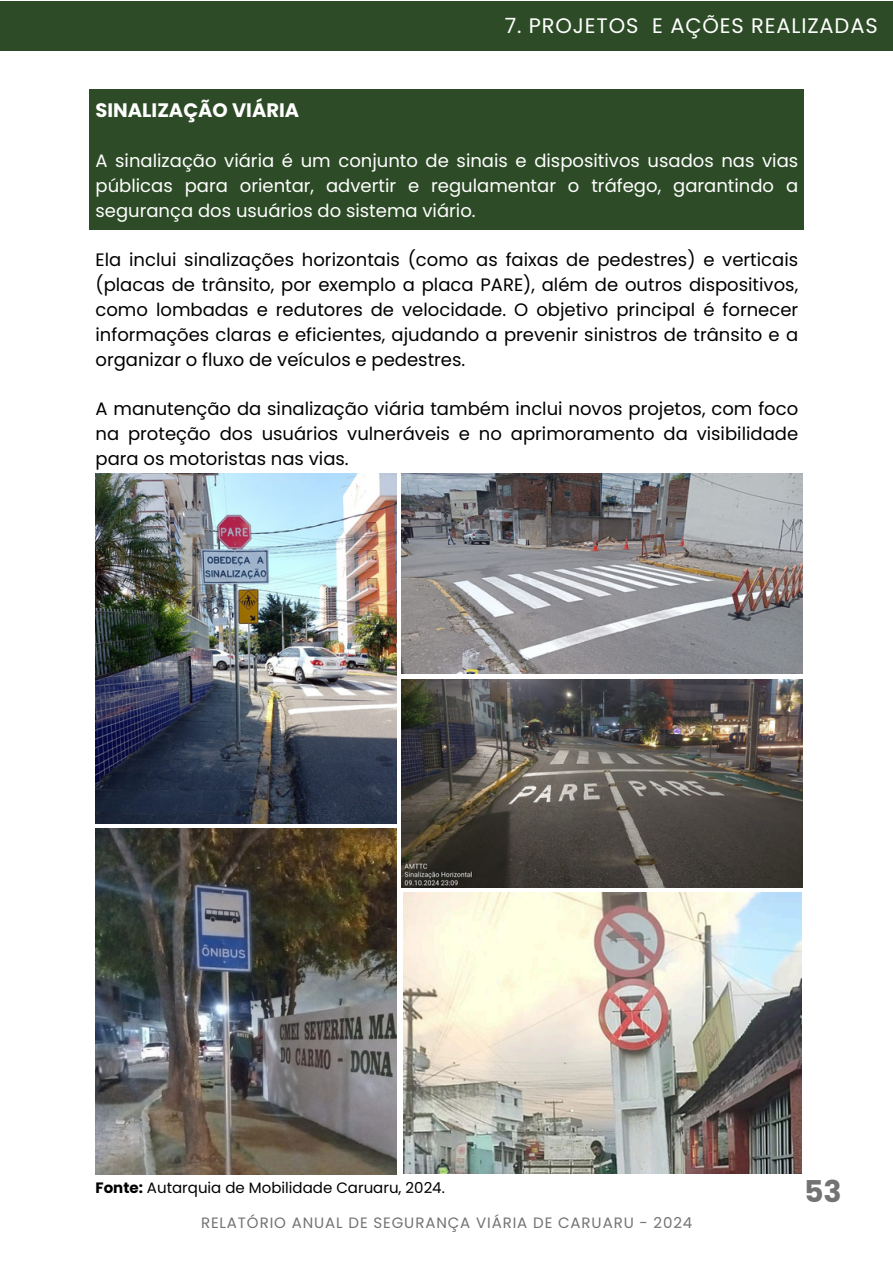
<style>
.page{position:relative;width:893px;height:1264px;background:#fff}
.page>*{position:absolute;margin:0;border:0;box-sizing:border-box;transform-origin:0 0}
.t1{font:700 30px "Poppins";color:#737373}
.t2{font:21px "Poppins";letter-spacing:.04em;color:#fff}
.t3{font:700 19.5px "Poppins";color:#fff}
.t4{font:18px/24.8px "Poppins";color:#000;text-align:justify}
.t5{font:18px/24.8px "Poppins";color:#fff;text-align:justify}
.t6{font:15px "Poppins";letter-spacing:.06em;color:#737373}
.t7{font:15px "Poppins";color:#000}
.s1{font-weight:700}
</style>
<div class="page">
<img style="left:403px;top:892px;width:398px;height:281px">
<img style="left:95px;top:473px;width:301px;height:350px">
<img style="left:401px;top:473px;width:401px;height:200px">
<img style="left:401px;top:679px;width:401px;height:208px">
<img style="left:95px;top:829px;width:301px;height:345px">
<div style="left:89px;top:89px;width:715px;height:141px;background:#2d4b26"></div>
<div style="left:0;top:1px;width:892px;height:50px;background:#2d4b26"></div>
<p class="t2" style="left:505px;top:11px;width:374px">7. PROJETOS E AÇÕES REALIZADAS</p>
<h3 class="t3" style="left:95px;top:96px;width:205px">SINALIZAÇÃO VIÁRIA</h3>
<h2 class="t5" style="left:95px;top:149px;width:704px">A sinalização viária é um conjunto de sinais e dispositivos usados nas vias públicas para orientar, advertir e regulamentar o tráfego, garantindo a segurança dos usuários do sistema viário.</h2>
<h4 class="t4" style="left:95px;top:248px;width:704px">Ela inclui sinalizações horizontais (como as faixas de pedestres) e verticais (placas de trânsito, por exemplo a placa PARE), além de outros dispositivos, como lombadas e redutores de velocidade. O objetivo principal é fornecer informações claras e eficientes, ajudando a prevenir sinistros de trânsito e a organizar o fluxo de veículos e pedestres.</h4>
<h4 class="t4" style="left:95px;top:396px;width:704px">A manutenção da sinalização viária também inclui novos projetos, com foco na proteção dos usuários vulneráveis e no aprimoramento da visibilidade para os motoristas nas vias.</h4>
<p class="t7" style="left:95px;top:1177px;width:351px"><span class="s1">Fonte:</span> Autarquia de Mobilidade Caruaru, 2024.</p>
<h1 class="t1" style="left:804px;top:1169px;width:39px">53</h1>
<h4 class="t6" style="left:201px;top:1212px;width:493px">RELATÓRIO ANUAL DE SEGURANÇA VIÁRIA DE CARUARU - 2024</h4>
</div>
